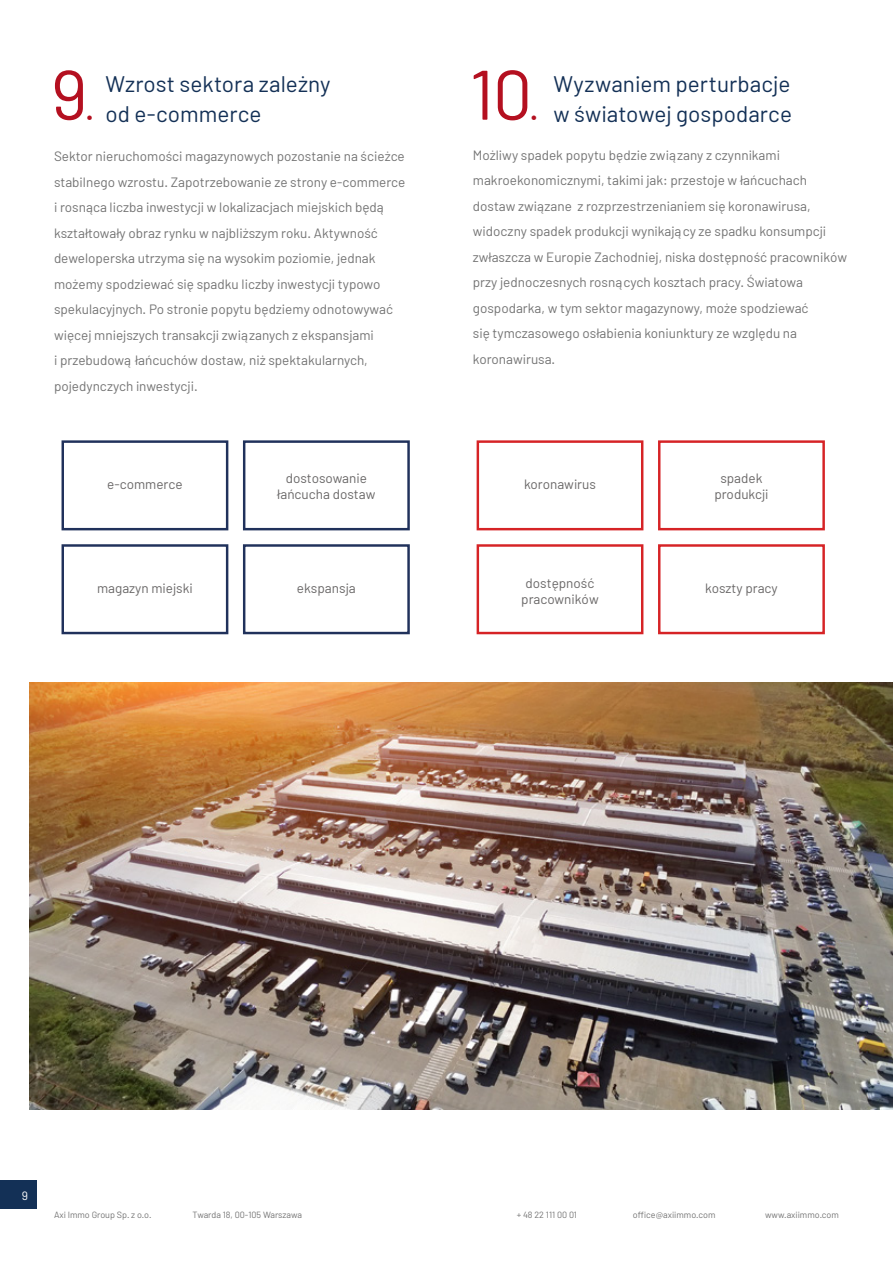
<style>
.page{position:relative;width:893px;height:1263px;background:#fff}
.page>*{position:absolute;margin:0;border:0;box-sizing:border-box;transform-origin:0 0}
.t1{font:69.9px "Barlow";color:#b41020}
.t2{font:22.5px/30px "Barlow";color:#133056}
.t3{font:13.5px/25.5px "Barlow";color:#737373}
.t4{font:13.5px/16.4px "Barlow";color:#696767;text-align:center}
.t5{font:12px "Barlow";color:#fff}
.t6{font:9px "Barlow";color:#737373}
.s1{font-size:36px}
</style>
<div class="page">
<img style="left:30px;top:682px;width:863px;height:428px">
<div style="left:62px;top:440px;width:166px;height:90px;border:2px solid #20315b"></div>
<div style="left:477px;top:440px;width:166px;height:90px;border:2px solid #d62326"></div>
<div style="left:62px;top:544px;width:166px;height:90px;border:2px solid #20315b"></div>
<div style="left:477px;top:544px;width:166px;height:90px;border:2px solid #d62326"></div>
<div style="left:243px;top:440px;width:167px;height:90px;border:2px solid #20315b"></div>
<div style="left:658px;top:440px;width:167px;height:90px;border:2px solid #d62326"></div>
<div style="left:243px;top:544px;width:167px;height:90px;border:2px solid #20315b"></div>
<div style="left:658px;top:544px;width:167px;height:90px;border:2px solid #d62326"></div>
<div style="left:0;top:1180px;width:37px;height:29px;background:#133056"></div>
<h1 class="t1" style="left:51px;top:51px;width:45px">9<span class="s1">.</span></h1>
<h1 class="t1" style="left:470px;top:51px;width:71px">10<span class="s1">.</span></h1>
<h2 class="t2" style="left:105px;top:68px;width:227px">Wzrost sektora zależny od e-commerce</h2>
<h2 class="t2" style="left:553px;top:68px;width:240px">Wyzwaniem perturbacje w światowej gospodarce</h2>
<p class="t3" style="left:54px;top:143px;width:353px">Sektor nieruchomości magazynowych pozostanie na ścieżce stabilnego wzrostu. Zapotrzebowanie ze strony e-commerce i rosnąca liczba inwestycji w lokalizacjach miejskich będą kształtowały obraz rynku w najbliższym roku. Aktywność deweloperska utrzyma się na wysokim poziomie, jednak możemy spodziewać się spadku liczby inwestycji typowo spekulacyjnych. Po stronie popytu będziemy odnotowywać więcej mniejszych transakcji związanych z ekspansjami<br>i przebudową łańcuchów dostaw, niż spektakularnych, pojedynczych inwestycji.</p>
<p class="t3" style="left:473px;top:142px;width:376px">Możliwy spadek popytu będzie związany z czynnikami makroekonomicznymi, takimi jak: przestoje w łańcuchach dostaw związane z rozprzestrzenianiem się koronawirusa, widoczny spadek produkcji wynikający ze spadku konsumpcji zwłaszcza w Europie Zachodniej, niska dostępność pracowników przy jednoczesnych rosnących kosztach pracy. Światowa gospodarka, w tym sektor magazynowy, może spodziewać<br>się tymczasowego osłabienia koniunktury ze względu na koronawirusa.</p>
<p class="t4" style="left:277px;top:469px;width:100px">dostosowanie łańcucha dostaw</p>
<p class="t4" style="left:714px;top:469px;width:56px">spadek produkcji</p>
<p class="t4" style="left:107px;top:475px;width:77px">e-commerce</p>
<p class="t4" style="left:524px;top:475px;width:73px">koronawirus</p>
<p class="t4" style="left:97px;top:579px;width:97px">magazyn miejski</p>
<p class="t4" style="left:521px;top:575px;width:79px">dostępność pracowników</p>
<p class="t4" style="left:297px;top:579px;width:60px">ekspansja</p>
<p class="t4" style="left:705px;top:579px;width:74px">koszty pracy</p>
<p class="t5" style="left:22px;top:1188px;width:8px">9</p>
<p class="t6" style="left:54px;top:1209px;width:99px">Axi Immo Group Sp. z o.o.</p>
<p class="t6" style="left:193px;top:1209px;width:111px">Twarda 18, 00-105 Warszawa</p>
<p class="t6" style="left:517px;top:1209px;width:62px">+ 48 22 111 00 01</p>
<p class="t6" style="left:633px;top:1209px;width:84px">office@axiimmo.com</p>
<p class="t6" style="left:765px;top:1209px;width:75px">www.axiimmo.com</p>
</div>
